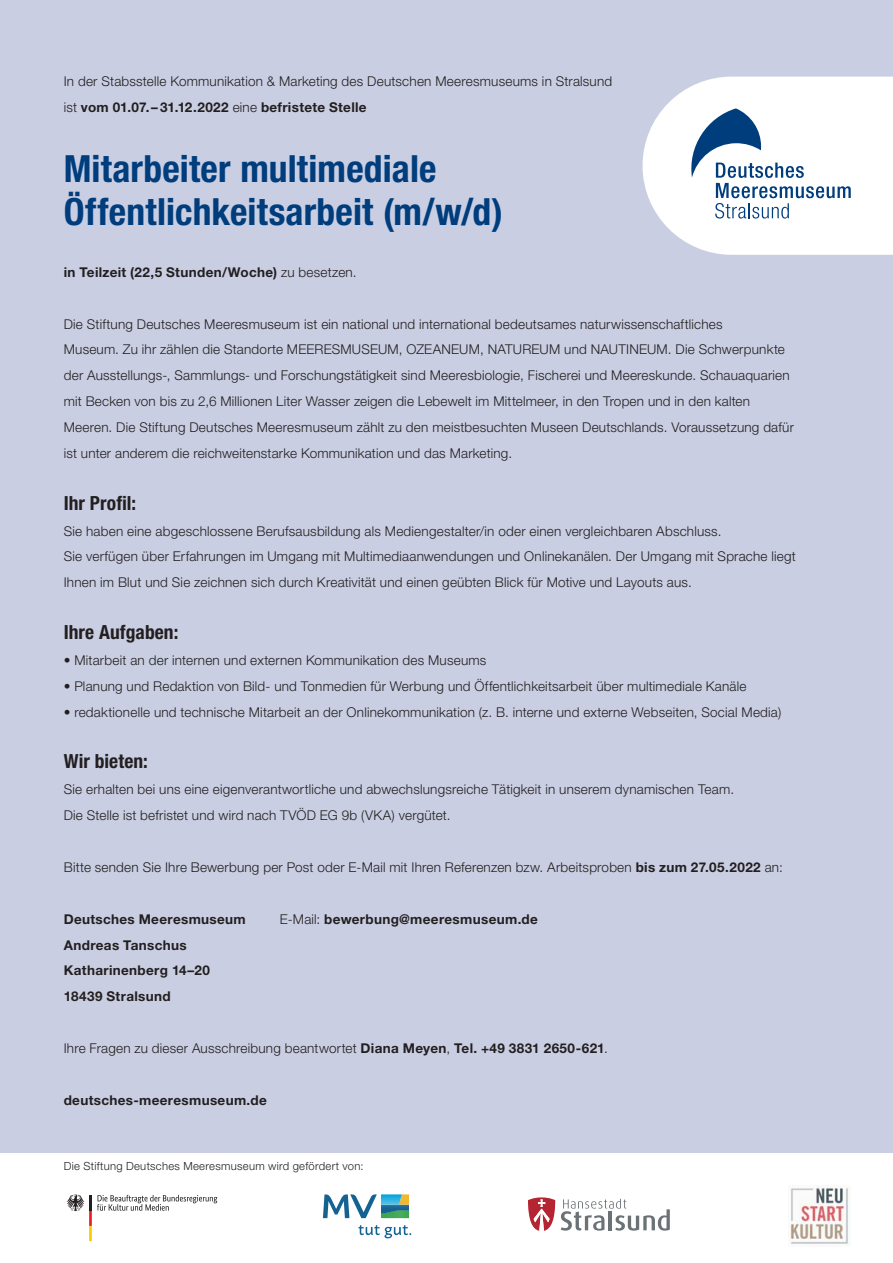
<style>
.page{position:relative;width:893px;height:1263px;background:#fff}
.page>*{position:absolute;margin:0;border:0;box-sizing:border-box;transform-origin:0 0}
.t1{font:700 condensed 37.5px/43.5px "Helvetica Neue LT Pro";letter-spacing:.005em;color:#003d7d}
.t2{font:700 condensed 19.5px "Helvetica Neue LT Pro";color:#231f20}
.t3{font:300 13.5px/26px "Helvetica Neue LT Pro";letter-spacing:.015em;color:#231f20}
.t4{font:700 13.5px/26px "Helvetica Neue LT Pro";letter-spacing:.025em;color:#231f20}
.t5{font:300 11.25px "Helvetica Neue LT Pro";letter-spacing:.03em;color:#231f20}
.s1{font-weight:700}
.s2{font-weight:300}
</style>
<div class="page">
<div style="left:0;top:0;width:893px;height:1152px;background:#c9cee2"></div>
<svg style="left:642px;top:77px;width:251px;height:178px"></svg>
<svg style="left:67px;top:1195px;width:150px;height:46px"></svg>
<hr style="left:89px;top:1195px;width:3px;height:16px;background:#231f20">
<img style="left:788px;top:1186px;width:62px;height:58px">
<svg style="left:528px;top:1197px;width:27px;height:34px"></svg>
<svg style="left:561px;top:1199px;width:109px;height:32px"></svg>
<svg style="left:358px;top:1225px;width:53px;height:13px"></svg>
<svg style="left:323px;top:1194px;width:87px;height:24px"></svg>
<p class="t3" style="left:64px;top:70px;width:550px">In der Stabsstelle Kommunikation &amp; Marketing des Deutschen Meeresmuseums in Stralsund ist <span class="s1">vom 01.07.– 31.12.2022</span> eine <span class="s1">befristete Stelle</span></p>
<h1 class="t1" style="left:64px;top:151px;width:441px">Mitarbeiter multimediale<br>Öffentlichkeitsarbeit (m/w/d)</h1>
<p class="t4" style="left:64px;top:261px;width:294px">in Teilzeit (22,5 Stunden/Woche) <span class="s2">zu besetzen.</span></p>
<p class="t3" style="left:64px;top:312px;width:732px">Die Stiftung Deutsches Meeresmuseum ist ein national und international bedeutsames naturwissenschaftliches<br>Museum. Zu ihr zählen die Standorte MEERESMUSEUM, OZEANEUM, NATUREUM und NAUTINEUM. Die Schwerpunkte der Ausstellungs-, Sammlungs- und Forschungstätigkeit sind Meeresbiologie, Fischerei und Meereskunde. Schauaquarien mit Becken von bis zu 2,6 Millionen Liter Wasser zeigen die Lebewelt im Mittelmeer, in den Tropen und in den kalten Meeren. Die Stiftung Deutsches Meeresmuseum zählt zu den meistbesuchten Museen Deutschlands. Voraussetzung dafür ist unter anderem die reichweitenstarke Kommunikation und das Marketing.</p>
<h2 class="t2" style="left:64px;top:496px;width:74px">Ihr Profil:</h2>
<p class="t3" style="left:64px;top:519px;width:734px">Sie haben eine abgeschlossene Berufsausbildung als Mediengestalter/in oder einen vergleichbaren Abschluss.<br>Sie verfügen über Erfahrungen im Umgang mit Multimediaanwendungen und Onlinekanälen. Der Umgang mit Sprache liegt<br>Ihnen im Blut und Sie zeichnen sich durch Kreativität und einen geübten Blick für Motive und Layouts aus.</p>
<h2 class="t2" style="left:64px;top:625px;width:116px">Ihre Aufgaben:</h2>
<p class="t3" style="left:64px;top:649px;width:424px">• Mitarbeit an der internen und externen Kommunikation des Museums</p>
<p class="t3" style="left:64px;top:675px;width:684px">• Planung und Redaktion von Bild- und Tonmedien für Werbung und Öffentlichkeitsarbeit über multimediale Kanäle</p>
<p class="t3" style="left:64px;top:701px;width:719px">• redaktionelle und technische Mitarbeit an der Onlinekommunikation (z. B. interne und externe Webseiten, Social Media)</p>
<h2 class="t2" style="left:64px;top:754px;width:86px">Wir bieten:</h2>
<p class="t3" style="left:64px;top:778px;width:672px">Sie erhalten bei uns eine eigenverantwortliche und abwechslungsreiche Tätigkeit in unserem dynamischen Team.<br>Die Stelle ist befristet und wird nach TVÖD EG 9b (VKA) vergütet.</p>
<p class="t3" style="left:64px;top:856px;width:720px">Bitte senden Sie Ihre Bewerbung per Post oder E-Mail mit Ihren Referenzen bzw. Arbeitsproben <span class="s1">bis zum 27.05.2022</span> an:</p>
<p class="t4" style="left:64px;top:907px;width:184px">Deutsches Meeresmuseum</p>
<p class="t4" style="left:280px;top:907px;width:260px"><span class="s2">E-Mail:</span> bewerbung@meeresmuseum.de</p>
<p class="t4" style="left:64px;top:933px;width:148px">Andreas Tanschus<br>Katharinenberg 14–20<br>18439 Stralsund</p>
<p class="t3" style="left:64px;top:1037px;width:546px">Ihre Fragen zu dieser Ausschreibung beantwortet <span class="s1">Diana Meyen</span>, <span class="s1">Tel. +49 3831 2650-621</span>.</p>
<p class="t4" style="left:64px;top:1089px;width:205px">deutsches-meeresmuseum.de</p>
<p class="t5" style="left:64px;top:1162px;width:301px">Die Stiftung Deutsches Meeresmuseum wird gefördert von:</p>
</div>
